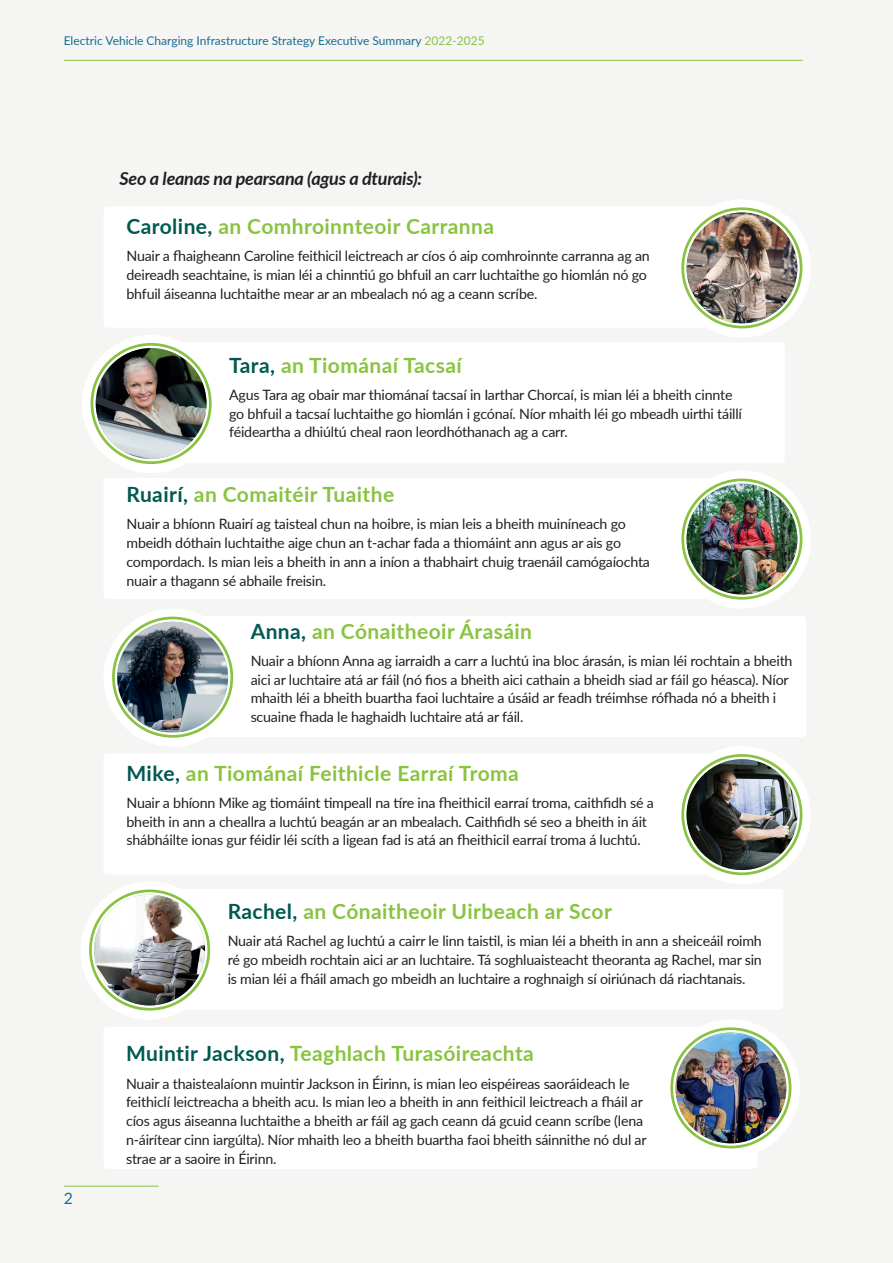
<style>
.page{position:relative;width:893px;height:1263px;background:#f5f5f4}
.page>*{position:absolute;margin:0;border:0;box-sizing:border-box;transform-origin:0 0}
.t1{font:700 21px "Lato";letter-spacing:.02em;color:#8ac341}
.t2{font:italic 700 18px "Lato";letter-spacing:-.015em;color:#231f20}
.t3{font:15.75px "Lato";color:#186d91}
.t4{font:14.25px/18.8px "Lato";letter-spacing:-.015em;color:#231f20}
.t5{font:12px "Lato";color:#186d91}
.s1{color:#8ac341}
.s2{color:#005951}
</style>
<div class="page">
<hr style="left:64px;top:60px;width:739px;height:1px;background:#8ac341">
<hr style="left:64px;top:1186px;width:95px;height:1px;background:#8ac341">
<div style="left:131px;top:342px;width:654px;height:121px;background:#fff;border-radius:4px"></div>
<div style="left:82px;top:335px;width:138px;height:138px;background:#fff;border-radius:50%"></div>
<svg style="left:91px;top:343px;width:121px;height:121px"></svg>
<img style="left:96px;top:348px;width:111px;height:111px;border-radius:55px">
<div style="left:104px;top:207px;width:653px;height:121px;background:#fff;border-radius:4px"></div>
<div style="left:673px;top:199px;width:138px;height:138px;background:#fff;border-radius:50%"></div>
<svg style="left:681px;top:207px;width:121px;height:121px"></svg>
<img style="left:686px;top:212px;width:111px;height:111px;border-radius:55px">
<div style="left:104px;top:478px;width:653px;height:121px;background:#fff;border-radius:4px"></div>
<div style="left:673px;top:470px;width:138px;height:139px;background:#fff;border-radius:50%"></div>
<svg style="left:681px;top:478px;width:121px;height:122px"></svg>
<img style="left:686px;top:484px;width:111px;height:110px;border-radius:55px">
<div style="left:153px;top:616px;width:653px;height:121px;background:#fff;border-radius:4px"></div>
<div style="left:104px;top:609px;width:138px;height:138px;background:#fff;border-radius:50%"></div>
<svg style="left:112px;top:617px;width:121px;height:121px"></svg>
<img style="left:117px;top:622px;width:111px;height:110px;border-radius:55px">
<div style="left:130px;top:889px;width:653px;height:121px;background:#fff;border-radius:4px"></div>
<div style="left:81px;top:881px;width:138px;height:139px;background:#fff;border-radius:50%"></div>
<svg style="left:89px;top:889px;width:121px;height:121px"></svg>
<img style="left:94px;top:895px;width:111px;height:110px;border-radius:55px">
<div style="left:104px;top:753px;width:653px;height:121px;background:#fff;border-radius:4px"></div>
<div style="left:673px;top:746px;width:138px;height:138px;background:#fff;border-radius:50%"></div>
<svg style="left:681px;top:754px;width:121px;height:121px"></svg>
<img style="left:686px;top:759px;width:111px;height:111px;border-radius:55px">
<div style="left:104px;top:1027px;width:653px;height:142px;background:#fff;border-radius:4px"></div>
<div style="left:662px;top:1019px;width:138px;height:138px;background:#fff;border-radius:50%"></div>
<svg style="left:670px;top:1027px;width:121px;height:121px"></svg>
<img style="left:675px;top:1032px;width:111px;height:111px;border-radius:55px">
<p class="t5" style="left:64px;top:32px;width:422px">Electric Vehicle Charging Infrastructure Strategy Executive Summary <span class="s1">2022-2025</span></p>
<p class="t2" style="left:120px;top:165px;width:304px">Seo a leanas na pearsana (agus a dturais):</p>
<h1 class="t1" style="left:127px;top:211px;width:369px"><span class="s2">Caroline,</span> an Comhroinnteoir Carranna</h1>
<p class="t4" style="left:127px;top:246px;width:525px">Nuair a fhaigheann Caroline feithicil leictreach ar cíos ó aip comhroinnte carranna ag an deireadh seachtaine, is mian léi a chinntiú go bhfuil an carr luchtaithe go hiomlán nó go bhfuil áiseanna luchtaithe mear ar an mbealach nó ag a ceann scríbe.</p>
<h1 class="t1" style="left:229px;top:349px;width:234px"><span class="s2">Tara,</span> an Tiománaí Tacsaí</h1>
<p class="t4" style="left:229px;top:385px;width:514px">Agus Tara ag obair mar thiománaí tacsaí in Iarthar Chorcaí, is mian léi a bheith cinnte go bhfuil a tacsaí luchtaithe go hiomlán i gcónaí. Níor mhaith léi go mbeadh uirthi táillí féideartha a dhiúltú cheal raon leordhóthanach ag a carr.</p>
<h1 class="t1" style="left:127px;top:479px;width:269px"><span class="s2">Ruairí,</span> an Comaitéir Tuaithe</h1>
<p class="t4" style="left:127px;top:514px;width:525px">Nuair a bhíonn Ruairí ag taisteal chun na hoibre, is mian leis a bheith muiníneach go mbeidh dóthain luchtaithe aige chun an t-achar fada a thiomáint ann agus ar ais go compordach. Is mian leis a bheith in ann a iníon a thabhairt chuig traenáil camógaíochta nuair a thagann sé abhaile freisin.</p>
<h1 class="t1" style="left:251px;top:616px;width:283px"><span class="s2">Anna,</span> an Cónaitheoir Árasáin</h1>
<p class="t4" style="left:251px;top:651px;width:543px">Nuair a bhíonn Anna ag iarraidh a carr a luchtú ina bloc árasán, is mian léi rochtain a bheith aici ar luchtaire atá ar fáil (nó fios a bheith aici cathain a bheidh siad ar fáil go héasca). Níor mhaith léi a bheith buartha faoi luchtaire a úsáid ar feadh tréimhse rófhada nó a bheith i scuaine fhada le haghaidh luchtaire atá ar fáil.</p>
<h1 class="t1" style="left:127px;top:757px;width:394px"><span class="s2">Mike,</span> an Tiománaí Feithicle Earraí Troma</h1>
<p class="t4" style="left:127px;top:793px;width:529px">Nuair a bhíonn Mike ag tiomáint timpeall na tíre ina fheithicil earraí troma, caithfidh sé a bheith in ann a cheallra a luchtú beagán ar an mbealach. Caithfidh sé seo a bheith in áit shábháilte ionas gur féidir léi scíth a ligean fad is atá an fheithicil earraí troma á luchtú.</p>
<h1 class="t1" style="left:228px;top:896px;width:386px"><span class="s2">Rachel,</span> an Cónaitheoir Uirbeach ar Scor</h1>
<p class="t4" style="left:228px;top:931px;width:536px;text-align:justify">Nuair atá Rachel ag luchtú a cairr le linn taistil, is mian léi a bheith in ann a sheiceáil roimh ré go mbeidh rochtain aici ar an luchtaire. Tá soghluaisteacht theoranta ag Rachel, mar sin is mian léi a fháil amach go mbeidh an luchtaire a roghnaigh sí oiriúnach dá riachtanais.</p>
<p class="t3" style="left:64px;top:1187px;width:11px">2</p>
<h1 class="t1" style="left:126px;top:1038px;width:409px"><span class="s2">Muintir Jackson,</span> Teaghlach Turasóireachta</h1>
<p class="t4" style="left:126px;top:1073px;width:522px">Nuair a thaistealaíonn muintir Jackson in Éirinn, is mian leo eispéireas saoráideach le feithiclí leictreacha a bheith acu. Is mian leo a bheith in ann feithicil leictreach a fháil ar cíos agus áiseanna luchtaithe a bheith ar fáil ag gach ceann dá gcuid ceann scríbe (lena n-áirítear cinn iargúlta). Níor mhaith leo a bheith buartha faoi bheith sáinnithe nó dul ar strae ar a saoire in Éirinn.</p>
</div>
